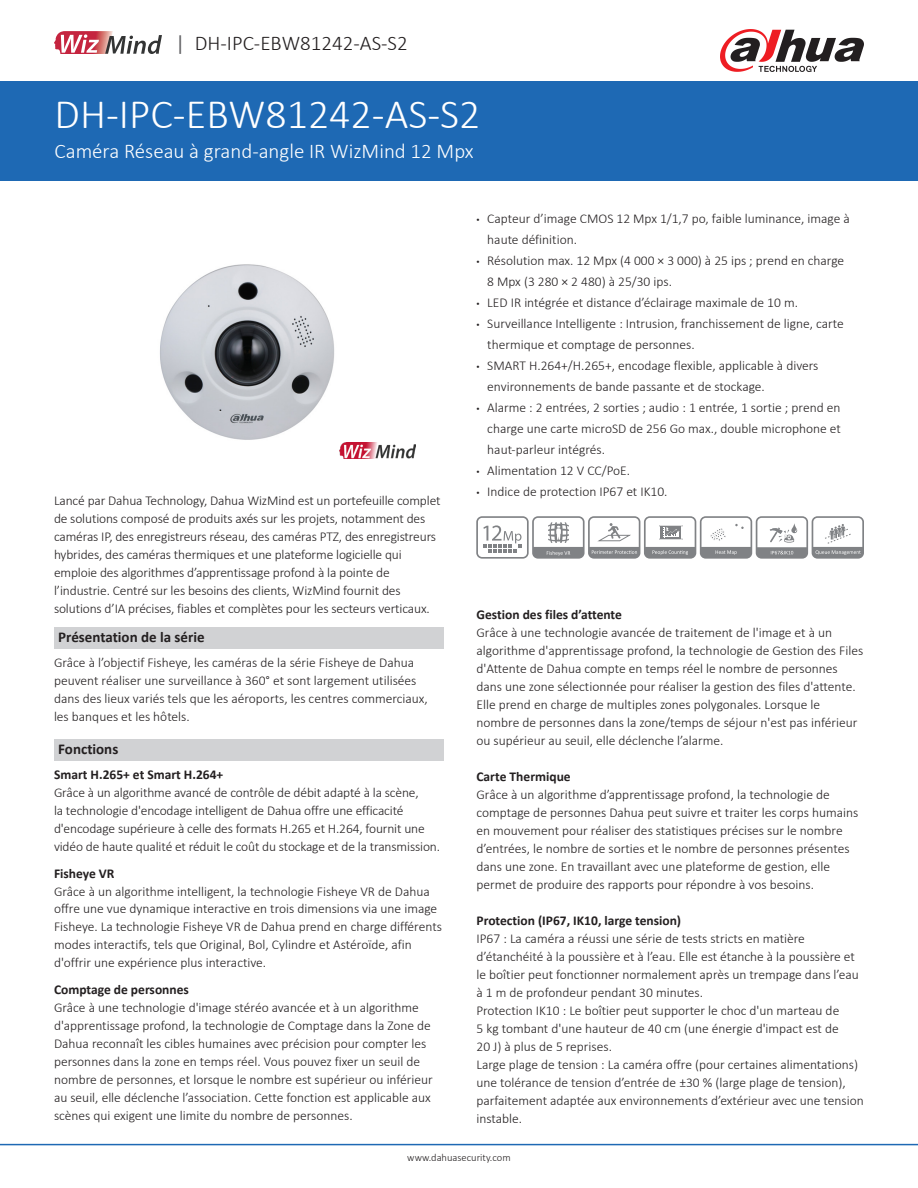
<style>
.page{position:relative;width:918px;height:1188px;background:#fff}
.page>*{position:absolute;margin:0;border:0;box-sizing:border-box;transform-origin:0 0}
.t1{font:300 42px "Calibri";color:#fff}
.t2{font:300 21px "Calibri";color:#fff}
.t3{font:300 21px "Calibri";color:#231f20}
.T1_bold{font:700 15px "Calibri";color:#231f20}
.t4{font:300 13.5px/18px "Calibri";color:#231f20}
.t5{font:700 13.5px "Calibri";color:#231f20}
.t6{font:300 10.5px "Calibri";color:#231f20}
.s1{font-weight:400;color:#636366}
.s2{font-family:"Arial";font-weight:400;font-size:9px}
.s3{font-weight:700}
</style>
<div class="page">
<div style="left:0;top:81px;width:918px;height:100px;background:#1e69b4"></div>
<hr style="left:0;top:1144px;width:918px;height:1px;background:#1e69b4">
<svg style="left:720px;top:29px;width:144px;height:43px"></svg>
<img style="left:160px;top:264px;width:217px;height:179px">
<svg style="left:54px;top:31px;width:108px;height:23px"></svg>
<img style="left:339px;top:443px;width:77px;height:16px">
<div style="left:54px;top:627px;width:390px;height:21px;background:#d1d2d4"></div>
<div style="left:54px;top:739px;width:390px;height:21px;background:#d1d2d4"></div>
<svg style="left:476px;top:516px;width:388px;height:43px"></svg>
<p class="t3" style="left:176px;top:30px;width:234px"><span class="s1">|</span> DH-IPC-EBW81242-AS-S2</p>
<p class="t1" style="left:55px;top:88px;width:428px">DH-IPC-EBW81242-AS-S2</p>
<p class="t2" style="left:55px;top:138px;width:420px">Caméra Réseau à grand-angle IR WizMind 12 Mpx</p>
<p class="t4" style="left:54px;top:492px;width:388px">Lancé par Dahua Technology, Dahua WizMind est un portefeuille complet de solutions composé de produits axés sur les projets, notamment des caméras IP, des enregistreurs réseau, des caméras PTZ, des enregistreurs hybrides, des caméras thermiques et une plateforme logicielle qui emploie des algorithmes d’apprentissage profond à la pointe de l’industrie. Centré sur les besoins des clients, WizMind fournit des solutions d’IA précises, fiables et complètes pour les secteurs verticaux.</p>
<p class="T1_bold" style="left:58px;top:627px;width:148px">Présentation de la série</p>
<p class="t4" style="left:54px;top:653px;width:375px">Grâce à l’objectif Fisheye, les caméras de la série Fisheye de Dahua peuvent réaliser une surveillance à 360° et sont largement utilisées dans des lieux variés tels que les aéroports, les centres commerciaux, les banques et les hôtels.</p>
<p class="T1_bold" style="left:58px;top:739px;width:62px">Fonctions</p>
<p class="t5" style="left:54px;top:765px;width:171px">Smart H.265+ et Smart H.264+</p>
<p class="t4" style="left:54px;top:783px;width:388px">Grâce à un algorithme avancé de contrôle de débit adapté à la scène,<br>la technologie d'encodage intelligent de Dahua offre une efficacité d'encodage supérieure à celle des formats H.265 et H.264, fournit une vidéo de haute qualité et réduit le coût du stockage et de la transmission.</p>
<p class="t5" style="left:54px;top:863px;width:62px">Fisheye VR</p>
<p class="t4" style="left:54px;top:882px;width:390px">Grâce à un algorithme intelligent, la technologie Fisheye VR de Dahua offre une vue dynamique interactive en trois dimensions via une image Fisheye. La technologie Fisheye VR de Dahua prend en charge différents modes interactifs, tels que Original, Bol, Cylindre et Astéroïde, afin d'offrir une expérience plus interactive.</p>
<p class="t5" style="left:54px;top:980px;width:136px">Comptage de personnes</p>
<p class="t4" style="left:54px;top:998px;width:380px">Grâce à une technologie d'image stéréo avancée et à un algorithme d'apprentissage profond, la technologie de Comptage dans la Zone de Dahua reconnaît les cibles humaines avec précision pour compter les personnes dans la zone en temps réel. Vous pouvez fixer un seuil de nombre de personnes, et lorsque le nombre est supérieur ou inférieur au seuil, elle déclenche l’association. Cette fonction est applicable aux scènes qui exigent une limite du nombre de personnes.</p>
<p class="t4" style="left:487px;top:208px;width:364px;line-height:21px;text-indent:-11px"><span class="s2">•</span> Capteur d’image CMOS 12 Mpx 1/1,7 po, faible luminance, image à haute définition.</p>
<p class="t4" style="left:487px;top:250px;width:358px;line-height:21px;text-indent:-11px"><span class="s2">•</span> Résolution max. 12 Mpx (4 000 × 3 000) à 25 ips ; prend en charge<br>8 Mpx (3 280 × 2 480) à 25/30 ips.</p>
<p class="t4" style="left:477px;top:294px;width:323px"><span class="s2">•</span> LED IR intégrée et distance d’éclairage maximale de 10 m.</p>
<p class="t4" style="left:487px;top:313px;width:358px;line-height:21px;text-indent:-11px"><span class="s2">•</span> Surveillance Intelligente : Intrusion, franchissement de ligne, carte thermique et comptage de personnes.</p>
<p class="t4" style="left:487px;top:355px;width:333px;line-height:21px;text-indent:-11px"><span class="s2">•</span> SMART H.264+/H.265+, encodage flexible, applicable à divers environnements de bande passante et de stockage.</p>
<p class="t4" style="left:487px;top:397px;width:355px;line-height:21px;text-align:justify;text-indent:-11px"><span class="s2">•</span> Alarme : 2 entrées, 2 sorties ; audio : 1 entrée, 1 sortie ; prend en charge une carte microSD de 256 Go max., double microphone et haut-parleur intégrés.</p>
<p class="t4" style="left:477px;top:462px;width:155px"><span class="s2">•</span> Alimentation 12 V CC/PoE.</p>
<p class="t4" style="left:477px;top:483px;width:193px"><span class="s2">•</span> Indice de protection IP67 et IK10.</p>
<p class="t4" style="left:477px;top:605px;width:388px"><span class="s3">Gestion des files d’attente<br></span>Grâce à une technologie avancée de traitement de l'image et à un algorithme d'apprentissage profond, la technologie de Gestion des Files d'Attente de Dahua compte en temps réel le nombre de personnes dans une zone sélectionnée pour réaliser la gestion des files d'attente.<br>Elle prend en charge de multiples zones polygonales. Lorsque le nombre de personnes dans la zone/temps de séjour n'est pas inférieur ou supérieur au seuil, elle déclenche l’alarme.</p>
<p class="t4" style="left:477px;top:767px;width:383px"><span class="s3">Carte Thermique<br></span>Grâce à un algorithme d’apprentissage profond, la technologie de comptage de personnes Dahua peut suivre et traiter les corps humains en mouvement pour réaliser des statistiques précises sur le nombre d’entrées, le nombre de sorties et le nombre de personnes présentes dans une zone. En travaillant avec une plateforme de gestion, elle permet de produire des rapports pour répondre à vos besoins.</p>
<p class="t4" style="left:477px;top:911px;width:389px"><span class="s3">Protection (IP67, IK10, large tension)<br></span>IP67 : La caméra a réussi une série de tests stricts en matière d’étanchéité à la poussière et à l’eau. Elle est étanche à la poussière et le boîtier peut fonctionner normalement après un trempage dans l’eau à 1 m de profondeur pendant 30 minutes.<br>Protection IK10 : Le boîtier peut supporter le choc d'un marteau de<br>5 kg tombant d'une hauteur de 40 cm (une énergie d'impact est de<br>20 J) à plus de 5 reprises.<br>Large plage de tension : La caméra offre (pour certaines alimentations) une tolérance de tension d’entrée de ±30 % (large plage de tension), parfaitement adaptée aux environnements d’extérieur avec une tension instable.</p>
<p class="t6" style="left:407px;top:1151px;width:105px">www.dahuasecurity.com</p>
</div>
